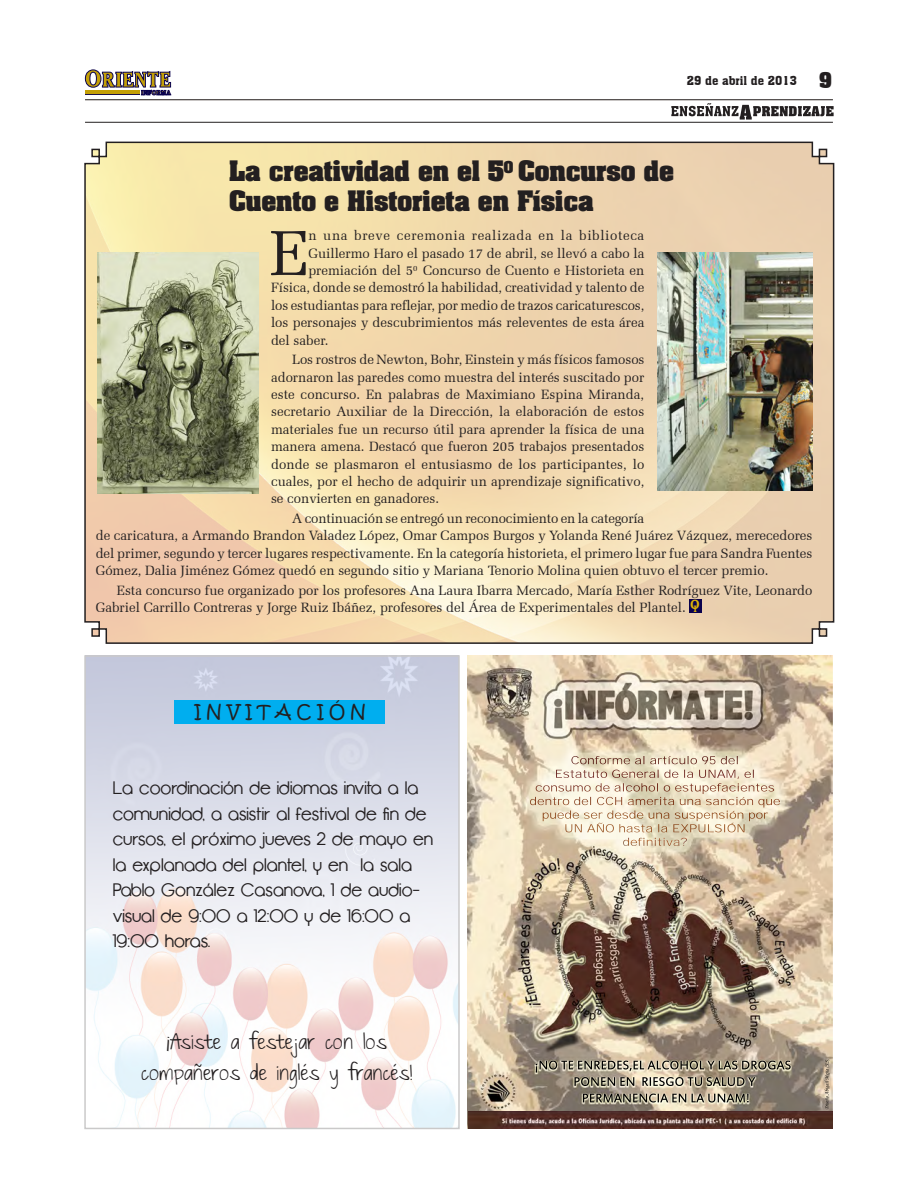
<style>
.page{position:relative;width:918px;height:1188px;background:#fff}
.page>*{position:absolute;margin:0;border:0;box-sizing:border-box;transform-origin:0 0}
.CUERPO_DE_TEXTOO_OK{font:64.2px "Zapf Elliptical 711 BT";color:#231f20}
.titulo{font:700 24px/30px "Aachen";color:#231f20}
.t1{font:19.5px "Just The Way You Are";color:#231f20}
.t2{font:18px/25.5px "Opificio";color:#231f20}
.t3{font:18px "Kristen ITC";letter-spacing:.28em;color:#231f20}
.t4{font:700 15px "Oranda BT";color:#deb308}
.CUERPO_DE_TEXTOO_OK-2{font:13.5px/17.4px "Zapf Elliptical 711 BT";color:#231f20}
.CUERPO_DE_TEXTOO_OK-3{font:13.5px "Zapf Elliptical 711 BT";letter-spacing:.045em;color:#231f20}
.t5{font:12px "Aachen BT";color:#231f20}
.t6{font:700 10.5px "Oranda BT";color:#deb308}
.s1{font-weight:700;font-size:21px}
</style>
<div class="page">
<img style="left:87px;top:658px;width:370px;height:468px">
<svg style="left:84px;top:141px;width:751px;height:503px;background:#f0d7af"></svg>
<img style="left:657px;top:252px;width:156px;height:238px">
<img style="left:98px;top:252px;width:160px;height:242px">
<img style="left:467px;top:655px;width:366px;height:473px">
<img style="left:468px;top:1111px;width:365px;height:17px">
<div style="left:689px;top:599px;width:12px;height:14px;background:#0a024e"></div>
<div style="left:175px;top:700px;width:210px;height:23px;background:#00aeef"></div>
<svg style="left:671px;top:103px;width:163px;height:17px"></svg>
<hr style="left:85px;top:122px;width:748px;height:1px;background:#231f20">
<hr style="left:85px;top:99px;width:748px;height:1px;background:#231f20">
<svg style="left:85px;top:70px;width:16px;height:17px"></svg>
<div style="left:85px;top:70px;width:16px;height:17px;border:1px solid #0a024e;border-radius:50%"></div>
<div style="left:90px;top:72px;width:6px;height:13px;background:#fff;border-radius:50%"></div>
<div style="left:90px;top:72px;width:7px;height:13px;border:1px solid #0a024e;border-radius:50%"></div>
<svg style="left:102px;top:71px;width:69px;height:24px"></svg>
<div style="left:85px;top:90px;width:54px;height:5px;background:#c39f06"></div>
<p class="t5" style="left:687px;top:73px;width:147px">29 de abril de 2013 <span class="s1">9</span></p>
<p class="titulo" style="left:229px;top:155px;width:446px">La creatividad en el 5<sup>0</sup> Concurso de<br>Cuento e Historieta en Física</p>
<p class="CUERPO_DE_TEXTOO_OK" style="left:270px;top:215px;width:40px">E</p>
<p class="CUERPO_DE_TEXTOO_OK-3" style="left:308px;top:228px;width:337px">n una breve ceremonia realizada en la biblioteca</p>
<p class="CUERPO_DE_TEXTOO_OK-2" style="left:308px;top:244px;width:338px">Guillermo Haro el pasado 17 de abril, se llevó a cabo la</p>
<p class="CUERPO_DE_TEXTOO_OK-2" style="left:308px;top:262px;width:338px">premiación del 5<sup>0</sup> Concurso de Cuento e Historieta en</p>
<p class="CUERPO_DE_TEXTOO_OK-2" style="left:271px;top:279px;width:375px">Física, donde se demostró la habilidad, creatividad y talento de</p>
<p class="CUERPO_DE_TEXTOO_OK-2" style="left:271px;top:296px;width:375px">los estudiantas para reflejar, por medio de trazos caricaturescos,</p>
<p class="CUERPO_DE_TEXTOO_OK-2" style="left:271px;top:314px;width:375px">los personajes y descubrimientos más releventes de esta área</p>
<p class="CUERPO_DE_TEXTOO_OK-2" style="left:271px;top:331px;width:59px">del saber.</p>
<p class="CUERPO_DE_TEXTOO_OK-2" style="left:271px;top:351px;width:375px;text-align:justify;text-indent:21px">Los rostros de Newton, Bohr, Einstein y más físicos famosos adornaron las paredes como muestra del interés suscitado por este concurso. En palabras de Maximiano Espina Miranda, secretario Auxiliar de la Dirección, la elaboración de estos materiales fue un recurso útil para aprender la física de una manera amena. Destacó que fueron 205 trabajos presentados donde se plasmaron el entusiasmo de los participantes, lo cuales, por el hecho de adquirir un aprendizaje significativo, se convierten en ganadores.</p>
<p class="CUERPO_DE_TEXTOO_OK-2" style="left:96px;top:510px;width:718px;text-indent:197px">A continuación se entregó un reconocimiento en la categoría<br>de caricatura, a Armando Brandon Valadez López, Omar Campos Burgos y Yolanda René Juárez Vázquez, merecedores del primer, segundo y tercer lugares respectivamente. En la categoría historieta, el primero lugar fue para Sandra Fuentes Gómez, Dalia Jiménez Gómez quedó en segundo sitio y Mariana Tenorio Molina quien obtuvo el tercer premio.</p>
<p class="CUERPO_DE_TEXTOO_OK-2" style="left:96px;top:581px;width:718px;text-indent:21px">Esta concurso fue organizado por los profesores Ana Laura Ibarra Mercado, María Esther Rodríguez Vite, Leonardo<br>Gabriel Carrillo Contreras y Jorge Ruiz Ibáñez, profesores del Área de Experimentales del Plantel.</p>
<p class="t4" style="left:691px;top:595px;width:11px">O</p>
<p class="t6" style="left:694px;top:602px;width:4px">I</p>
<p class="t3" style="left:194px;top:700px;width:173px">INVITACIÓN</p>
<p class="t2" style="left:113px;top:776px;width:322px">La coordinación de idiomas invita a la comunidad, a asistir al festival de fin de cursos, el próximo jueves 2 de mayo en la explanada del plantel, y en la sala Pablo González Casanova, 1 de audio&shy;visual de 9:00 a 12:00 y de 16:00 a 19:00 horas.</p>
<p class="t1" style="left:167px;top:1030px;width:222px">¡Asiste a festejar con los</p>
<p class="t1" style="left:141px;top:1062px;width:273px">compañeros de inglés y francés!</p>
</div>
